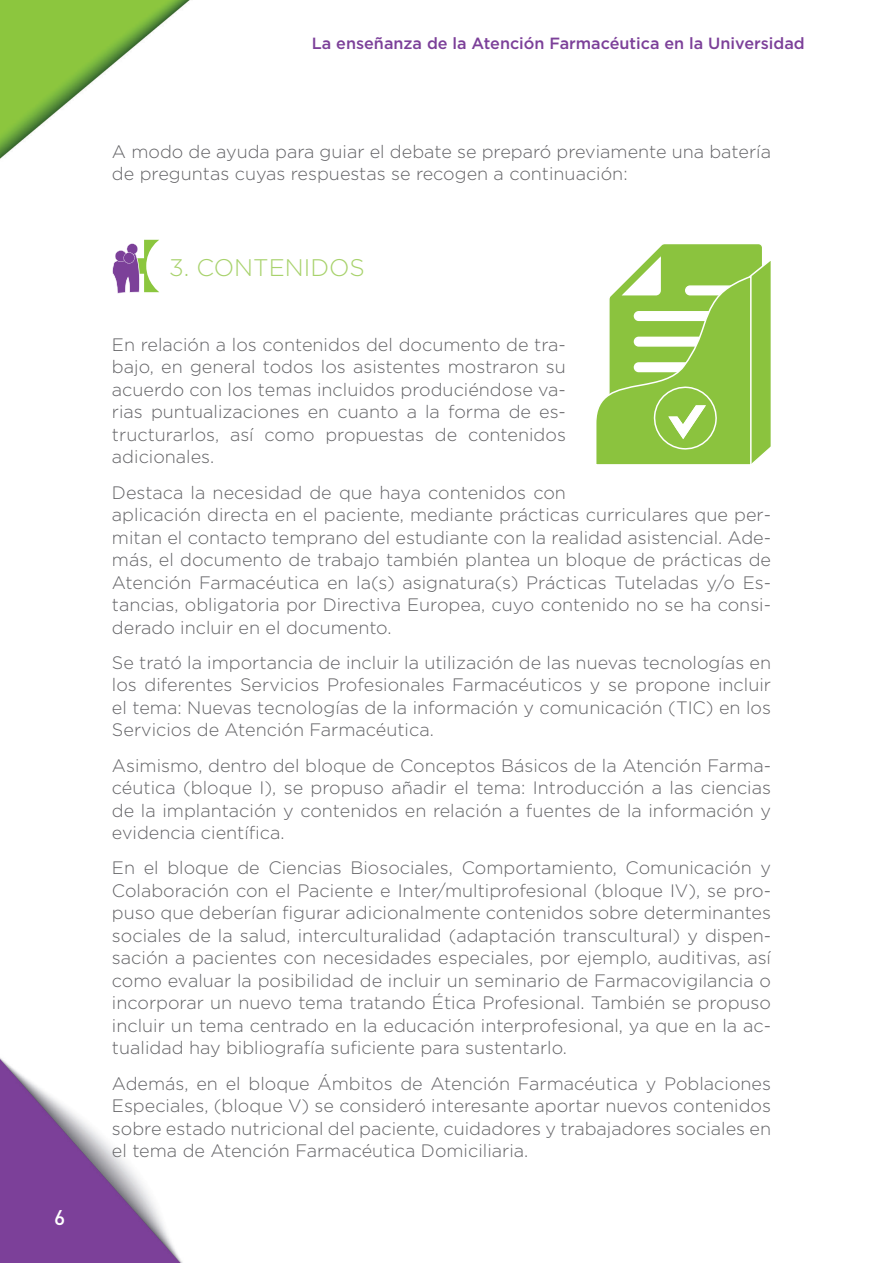
<style>
.page{position:relative;width:893px;height:1263px;background:#fff}
.page>*{position:absolute;margin:0;border:0;box-sizing:border-box;transform-origin:0 0}
.t1{font:300 24px "Gotham";color:#a8d26c}
.t2{font:500 21px "DIN Pro";color:#fff}
.t3{font:300 18px/22.5px "Gotham";color:#636366;text-align:justify}
.t4{font:500 16.2px "Gotham";color:#7c4099}
</style>
<div class="page">
<img style="left:0;top:0;width:190px;height:1263px">
<svg style="left:111px;top:240px;width:48px;height:54px"></svg>
<svg style="left:596px;top:244px;width:175px;height:221px"></svg>
<p class="t2" style="left:54px;top:1200px;width:13px">6</p>
<p class="t4" style="left:312px;top:33px;width:494px">La enseñanza de la Atención Farmacéutica en la Universidad</p>
<p class="t3" style="left:112px;top:140px;width:660px">A modo de ayuda para guiar el debate se preparó previamente una batería de preguntas cuyas respuestas se recogen a continuación:</p>
<p class="t1" style="left:169px;top:252px;width:197px">3. CONTENIDOS</p>
<p class="t3" style="left:112px;top:333px;width:455px">En relación a los contenidos del documento de tra&shy;bajo, en general todos los asistentes mostraron su acuerdo con los temas incluidos produciéndose va&shy;rias puntualizaciones en cuanto a la forma de es&shy;tructurarlos, así como propuestas de contenidos adicionales.</p>
<p class="t3" style="left:112px;top:480px;width:661px;text-align:left">Destaca la necesidad de que haya contenidos con<br>aplicación directa en el paciente, mediante prácticas curriculares que per&shy;mitan el contacto temprano del estudiante con la realidad asistencial. Ade&shy;más, el documento de trabajo también plantea un bloque de prácticas de Atención Farmacéutica en la(s) asignatura(s) Prácticas Tuteladas y/o Es&shy;tancias, obligatoria por Directiva Europea, cuyo contenido no se ha consi&shy;derado incluir en el documento.</p>
<p class="t3" style="left:112px;top:651px;width:661px">Se trató la importancia de incluir la utilización de las nuevas tecnologías en los diferentes Servicios Profesionales Farmacéuticos y se propone incluir el tema: Nuevas tecnologías de la información y comunicación (TIC) en los Servicios de Atención Farmacéutica.</p>
<p class="t3" style="left:112px;top:753px;width:661px">Asimismo, dentro del bloque de Conceptos Básicos de la Atención Farma&shy;céutica (bloque I), se propuso añadir el tema: Introducción a las ciencias de la implantación y contenidos en relación a fuentes de la información y evidencia científica.</p>
<p class="t3" style="left:112px;top:856px;width:661px">En el bloque de Ciencias Biosociales, Comportamiento, Comunicación y Colaboración con el Paciente e Inter/multiprofesional (bloque IV), se pro&shy;puso que deberían figurar adicionalmente contenidos sobre determinantes sociales de la salud, interculturalidad (adaptación transcultural) y dispen&shy;sación a pacientes con necesidades especiales, por ejemplo, auditivas, así como evaluar la posibilidad de incluir un seminario de Farmacovigilancia o incorporar un nuevo tema tratando Ética Profesional. También se propuso incluir un tema centrado en la educación interprofesional, ya que en la ac&shy;tualidad hay bibliografía suficiente para sustentarlo.</p>
<p class="t3" style="left:112px;top:1071px;width:661px">Además, en el bloque Ámbitos de Atención Farmacéutica y Poblaciones Especiales, (bloque V) se consideró interesante aportar nuevos contenidos sobre estado nutricional del paciente, cuidadores y trabajadores sociales en el tema de Atención Farmacéutica Domiciliaria.</p>
</div>
